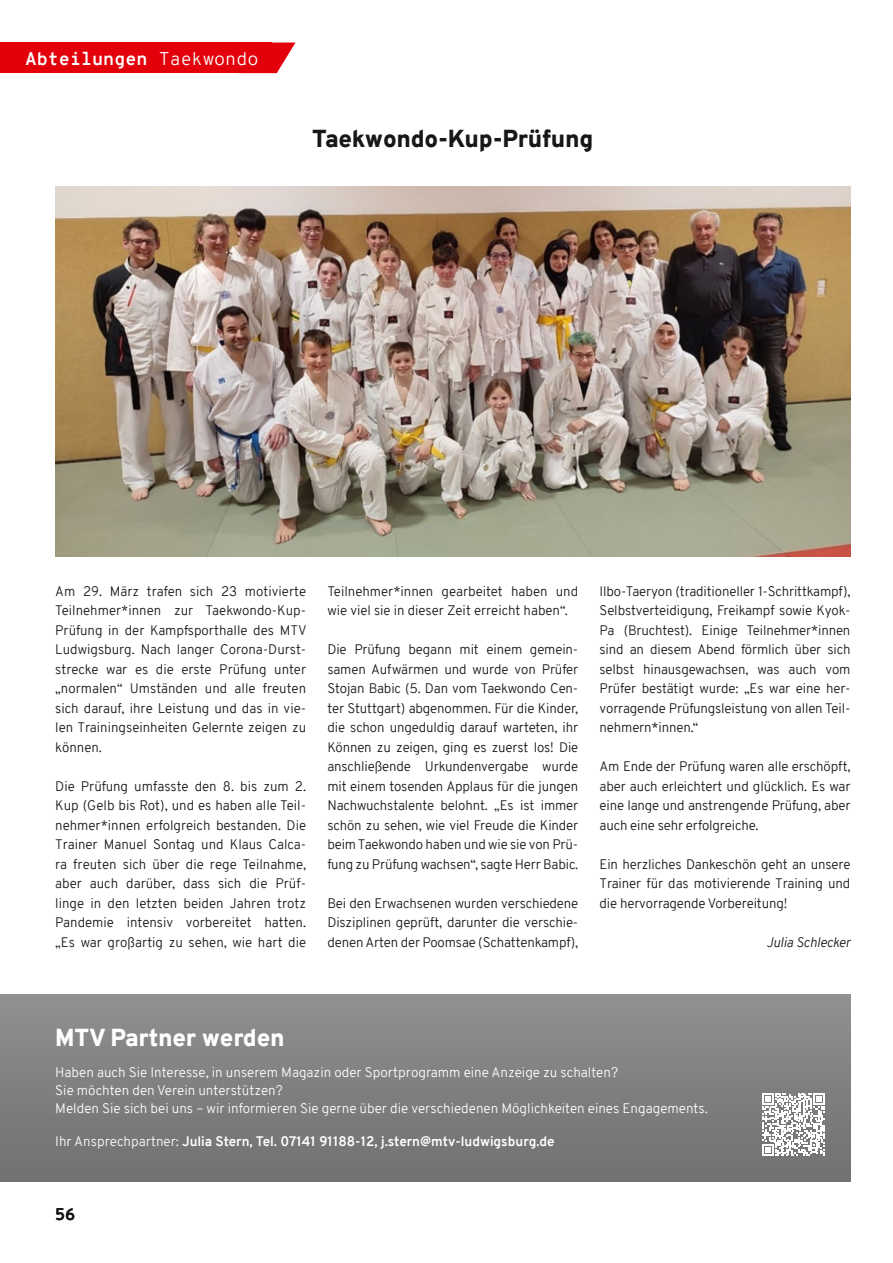
<style>
.page{position:relative;width:893px;height:1263px;background:#fff}
.page>*{position:absolute;margin:0;border:0;box-sizing:border-box;transform-origin:0 0}
.t1{font:900 24px "Overpass";letter-spacing:-.01em;color:#181716}
.t2{font:900 24px "Overpass";letter-spacing:-.01em;color:#fff}
.t3{font:700 18px "Overpass Mono";color:#fff}
.t4{font:700 16.5px "Overpass";color:#181716}
.t5{font:300 13.5px/19.5px "Overpass";letter-spacing:-.01em;color:#181716;text-align:justify}
.t6{font:300 13.5px/18px "Overpass";color:#fff}
.t7{font:700 13.5px "Overpass";color:#fff}
.t8{font:italic 300 13.5px "Overpass";letter-spacing:-.01em;color:#181716}
.s1{font-weight:300}
</style>
<div class="page">
<img style="left:55px;top:186px;width:795px;height:371px">
<svg style="left:272px;top:43px;width:24px;height:30px"></svg>
<div style="left:0;top:43px;width:272px;height:30px;background:#e3000b"></div>
<div style="left:0;top:994px;width:850px;height:187px;background:linear-gradient(to bottom,#909090,#707070)"></div>
<svg style="left:762px;top:1093px;width:63px;height:63px"></svg>
<h2 class="t3" style="left:26px;top:45px;width:234px">Abteilungen <span class="s1">Taekwondo</span></h2>
<h1 class="t1" style="left:312px;top:122px;width:283px">Taekwondo-Kup-Prüfung</h1>
<p class="t5" style="left:55px;top:581px;width:253px">Am 29. März trafen sich 23 motivierte Teilnehmer*innen zur Taekwondo-Kup-Prüfung in der Kampfsporthalle des MTV Ludwigsburg. Nach langer Corona-Durst&shy;strecke war es die erste Prüfung unter „normalen“ Umständen und alle freuten sich darauf, ihre Leistung und das in vie&shy;len Trainingseinheiten Gelernte zeigen zu können.</p>
<p class="t5" style="left:55px;top:776px;width:252px">Die Prüfung umfasste den 8. bis zum 2.<br>Kup (Gelb bis Rot), und es haben alle Teil&shy;nehmer*innen erfolgreich bestanden. Die Trainer Manuel Sontag und Klaus Calca&shy;ra freuten sich über die rege Teilnahme, aber auch darüber, dass sich die Prüf&shy;linge in den letzten beiden Jahren trotz Pandemie intensiv vorbereitet hatten. „Es war großartig zu sehen, wie hart die</p>
<p class="t5" style="left:327px;top:581px;width:252px">Teilnehmer*innen gearbeitet haben und wie viel sie in dieser Zeit erreicht haben“.</p>
<p class="t5" style="left:327px;top:640px;width:252px">Die Prüfung begann mit einem gemein&shy;samen Aufwärmen und wurde von Prüfer Stojan Babic (5. Dan vom Taekwondo Cen&shy;ter Stuttgart) abgenommen. Für die Kinder, die schon ungeduldig darauf warteten, ihr Können zu zeigen, ging es zuerst los! Die anschließende Urkundenvergabe wurde mit einem tosenden Applaus für die jungen Nachwuchstalente belohnt. „Es ist immer schön zu sehen, wie viel Freude die Kinder beim Taekwondo haben und wie sie von Prü&shy;fung zu Prüfung wachsen“, sagte Herr Babic.</p>
<p class="t5" style="left:327px;top:893px;width:252px">Bei den Erwachsenen wurden verschiedene Disziplinen geprüft, darunter die verschie&shy;denen Arten der Poomsae (Schattenkampf),</p>
<p class="t5" style="left:600px;top:581px;width:252px">Ilbo-Taeryon (traditioneller 1-Schrittkampf), Selbstverteidigung, Freikampf sowie Kyok-Pa (Bruchtest). Einige Teilnehmer*innen sind an diesem Abend förmlich über sich selbst hinausgewachsen, was auch vom Prüfer bestätigt wurde: „Es war eine her&shy;vorragende Prüfungsleistung von allen Teil&shy;nehmern*innen.“</p>
<p class="t5" style="left:600px;top:757px;width:252px">Am Ende der Prüfung waren alle erschöpft, aber auch erleichtert und glücklich. Es war eine lange und anstrengende Prüfung, aber auch eine sehr erfolgreiche.</p>
<p class="t5" style="left:600px;top:854px;width:252px">Ein herzliches Dankeschön geht an unsere Trainer für das motivierende Training und die hervorragende Vorbereitung!</p>
<p class="t8" style="left:766px;top:932px;width:85px">Julia Schlecker</p>
<h1 class="t2" style="left:55px;top:1021px;width:231px">MTV Partner werden</h1>
<p class="t6" style="left:55px;top:1063px;width:654px">Haben auch Sie Interesse, in unserem Magazin oder Sportprogramm eine Anzeige zu schalten?<br>Sie möchten den Verein unter stützen?<br>Melden Sie sich bei uns – wir informieren Sie gerne über die verschiedenen Mög lich keiten eines Engagements.</p>
<p class="t7" style="left:55px;top:1132px;width:501px"><span class="s1">Ihr Ansprechpartner:</span> Julia Stern, Tel. 07141 91188-12, j.stern@mtv-ludwigsburg.de</p>
<p class="t4" style="left:55px;top:1202px;width:21px">56</p>
</div>
